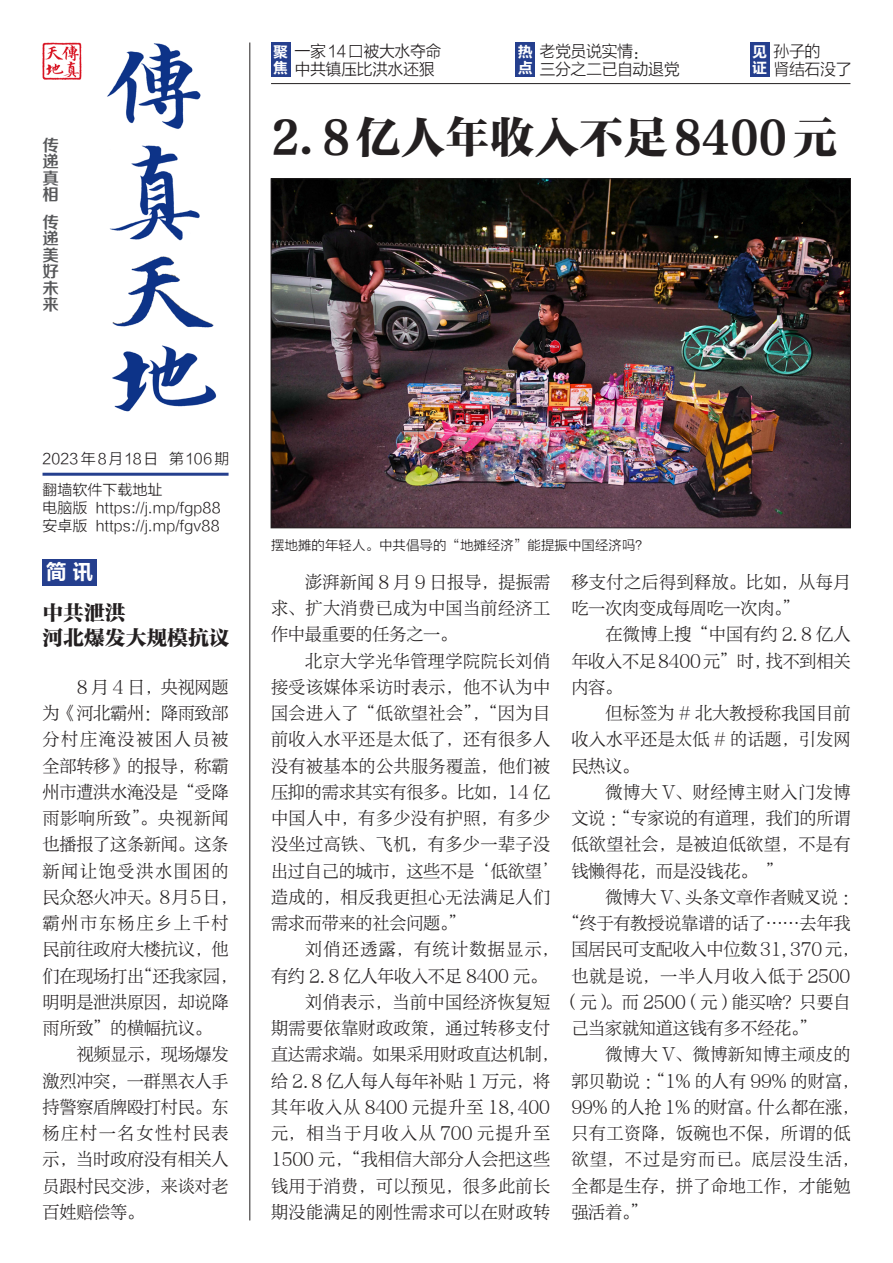
<style>
.page{position:relative;width:893px;height:1263px;background:#fff}
.page>*{position:absolute;margin:0;border:0;box-sizing:border-box;transform-origin:0 0}
.大题目{font:45px "FZTYSK GBK1 0";color:#231f20}
.小题目{font:21px "FZTYSK GBK1 0";color:#231f20}
.t1{font:21px "FZLTCHK GBK1 0";color:#fff}
.正文{font:17.25px/26.2px "FZXYSK GBK1 0";letter-spacing:.015em;color:#231f20;text-align:justify}
.正文-2{font:17.25px/26.2px "FZXYSK GBK1 0";letter-spacing:-.01em;color:#231f20}
.正文-3{font:17.25px/26.2px "FZXYSK GBK1 0";letter-spacing:.035em;color:#231f20}
.正文-4{font:17.25px "FZXYSK GBK1 0";letter-spacing:.055em;color:#231f20}
.图释{font:16.5px "FZLTXHK";letter-spacing:-.04em;color:#231f20}
.t2{font:16.5px/16.5px "FZZZHONGJW GB1 0";color:#57585a;text-align:justify}
.图释-2{font:15px "FZLTXHK";color:#231f20}
.图释-3{font:15px "FZLTXHK";letter-spacing:.045em;color:#231f20}
.图释-4{font:15px "FZLTCHK GBK1 0";color:#fff}
.图释-5{font:13.5px "FZLTXHK";color:#231f20}
.s1{font-family:"FZLTCHK GBK1 0";font-size:15px;color:#fff}
</style>
<div class="page">
<hr style="left:43px;top:473px;width:186px;height:3px;background:#253f8e">
<div style="left:271px;top:43px;width:19px;height:34px;background:#253f8e"></div>
<div style="left:516px;top:43px;width:19px;height:34px;background:#253f8e"></div>
<div style="left:750px;top:43px;width:19px;height:34px;background:#253f8e"></div>
<hr style="left:250px;top:43px;width:1px;height:1177px;background:#231f20">
<hr style="left:271px;top:83px;width:579px;height:1px;background:#231f20">
<div style="left:43px;top:559px;width:54px;height:26px;background:#253f8e"></div>
<img style="left:107px;top:43px;width:110px;height:369px">
<img style="left:42px;top:42px;width:40px;height:37px">
<img style="left:273px;top:181px;width:576px;height:345px">
<p class="t2" style="left:43px;top:138px;width:17px">传递真相</p>
<p class="t2" style="left:43px;top:215px;width:17px">传递美好未来</p>
<p class="图释" style="left:518px;top:42px;width:133px"><span class="s1">热</span>老党员说实情：</p>
<p class="图释" style="left:539px;top:60px;width:142px">三分之二已自动退党</p>
<p class="图释" style="left:273px;top:42px;width:170px"><span class="s1">聚</span>一家14口被大水夺命</p>
<p class="图释" style="left:294px;top:60px;width:142px">中共镇压比洪水还狠</p>
<p class="图释" style="left:752px;top:42px;width:70px"><span class="s1">见</span>孙子的</p>
<p class="图释" style="left:774px;top:60px;width:80px">肾结石没了</p>
<p class="图释-4" style="left:273px;top:60px;width:16px">焦</p>
<p class="图释-4" style="left:518px;top:60px;width:16px">点</p>
<p class="图释-4" style="left:752px;top:60px;width:16px">证</p>
<p class="大题目" style="left:271px;top:114px;width:568px">2.8亿人年收入不足8400元</p>
<p class="图释-3" style="left:43px;top:451px;width:117px">2023年8月18日</p>
<p class="图释-2" style="left:169px;top:451px;width:62px">第106期</p>
<p class="图释-2" style="left:43px;top:482px;width:121px">翻墙软件下载地址</p>
<p class="图释-2" style="left:43px;top:500px;width:180px">电脑版 https://j.mp/fgp88</p>
<p class="图释-2" style="left:43px;top:518px;width:179px">安卓版 https://j.mp/fgv88</p>
<p class="t1" style="left:46px;top:561px;width:49px">简 讯</p>
<p class="小题目" style="left:43px;top:601px;width:85px">中共泄洪</p>
<p class="小题目" style="left:43px;top:626px;width:189px">河北爆发大规模抗议</p>
<p class="正文" style="left:77px;top:674px;width:153px">8 月 4 日，央视网题</p>
<p class="正文-2" style="left:43px;top:700px;width:196px">为《河北霸州：降雨致部分村庄淹没被困人员被全部转移》的报导，称霸州市遭洪水淹没是“受降雨影响所致”。央视新闻也播报了这条新闻。这条新闻让饱受洪水围困的民众怒火冲天。8月5日，霸州市东杨庄乡上千村民前往政府大楼抗议，他们在现场打出“还我家园，明明是泄洪原因，却说降雨所致”的横幅抗议。</p>
<p class="正文" style="left:43px;top:1042px;width:188px;text-indent:34px">视频显示，现场爆发激烈冲突，一群黑衣人手持警察盾牌殴打村民。东杨庄村一名女性村民表示，当时政府没有相关人员跟村民交涉，来谈对老百姓赔偿等。</p>
<p class="图释-5" style="left:271px;top:538px;width:379px">摆地摊的年轻人。中共倡导的“地摊经济”能提振中国经济吗？</p>
<p class="正文" style="left:271px;top:569px;width:281px;text-indent:34px">澎湃新闻 8 月 9 日报导，提振需求、扩大消费已成为中国当前经济工作中最重要的任务之一。</p>
<p class="正文" style="left:271px;top:648px;width:289px;text-align:left;text-indent:34px">北京大学光华管理学院院长刘俏接受该媒体采访时表示，他不认为中国会进入了“低欲望社会”，“因为目前收入水平还是太低了，还有很多人没有被基本的公共服务覆盖，他们被压抑的需求其实有很多。比如，14 亿中国人中，有多少没有护照，有多少没坐过高铁、飞机，有多少一辈子没出过自己的城市，这些不是‘低欲望’造成的，相反我更担心无法满足人们需求而带来的社会问题。”</p>
<p class="正文-3" style="left:271px;top:937px;width:289px;text-indent:34px">刘俏还透露，有统计数据显示，有约 2.8 亿人年收入不足 8400 元。</p>
<p class="正文" style="left:271px;top:989px;width:289px;text-align:left;text-indent:34px">刘俏表示，当前中国经济恢复短期需要依靠财政政策，通过转移支付直达需求端。如果采用财政直达机制，给 2.8 亿人每人每年补贴 1 万元，将其年收入从 8400 元提升至 18,400元，相当于月收入从 700 元提升至<br>1500 元，“我相信大部分人会把这些钱用于消费，可以预见，很多此前长期没能满足的刚性需求可以在财政转</p>
<p class="正文" style="left:571px;top:569px;width:281px">移支付之后得到释放。比如，从每月吃一次肉变成每周吃一次肉。”</p>
<p class="正文" style="left:605px;top:622px;width:246px">在微博上搜“中国有约 2.8 亿人</p>
<p class="正文-2" style="left:571px;top:648px;width:281px">年收入不足8400元”时，找不到相关</p>
<p class="正文" style="left:571px;top:674px;width:52px">内容。</p>
<p class="正文" style="left:571px;top:700px;width:281px;text-indent:34px">但标签为 # 北大教授称我国目前收入水平还是太低 # 的话题，引发网民热议。</p>
<p class="正文" style="left:571px;top:779px;width:281px;text-indent:34px">微博大 V、财经博主财入门发博文说：“专家说的有道理，我们的所谓低欲望社会，是被迫低欲望，不是有钱懒得花，而是没钱花。 ”</p>
<p class="正文-2" style="left:605px;top:884px;width:255px">微博大 V、头条文章作者贼叉说：</p>
<p class="正文-2" style="left:563px;top:910px;width:289px">“终于有教授说靠谱的话了……去年我</p>
<p class="正文-2" style="left:571px;top:937px;width:289px">国居民可支配收入中位数 31,370 元，</p>
<p class="正文-4" style="left:571px;top:966px;width:281px">也就是说，一半人月收入低于 2500</p>
<p class="正文-2" style="left:563px;top:989px;width:289px">（元）。而 2500（元）能买啥？只要自</p>
<p class="正文-2" style="left:571px;top:1015px;width:247px">己当家就知道这钱有多不经花。”</p>
<p class="正文" style="left:571px;top:1042px;width:289px;text-align:left;text-indent:34px">微博大 V、微博新知博主顽皮的郭贝勒说：“1% 的人有 99% 的财富，<br>99% 的人抢 1% 的财富。什么都在涨，只有工资降，饭碗也不保，所谓的低欲望，不过是穷而已。底层没生活，全都是生存，拼了命地工作，才能勉强活着。”</p>
</div>
